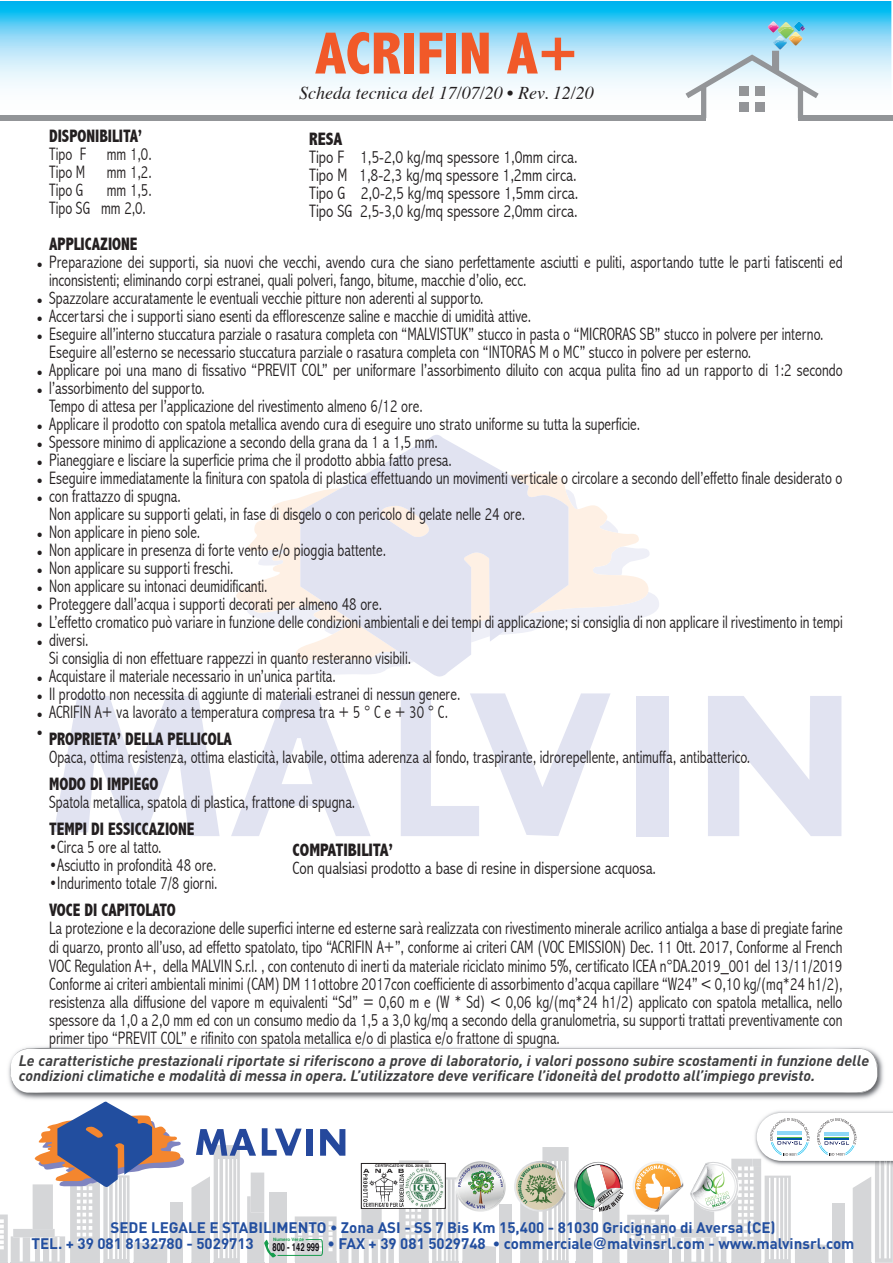
<style>
.page{position:relative;width:893px;height:1263px;background:#fff}
.page>*{position:absolute;margin:0;border:0;box-sizing:border-box;transform-origin:0 0}
.t1{font:800 condensed 60px "Abadi";color:#f15929}
.t2{font:300 condensed 18px/18px "Abadi";color:#231f20;text-align:justify;scale:.9 1}
.t3{font:300 condensed 18px/18px "Abadi";color:#231f20;text-align:justify;scale:.95 1}
.t4{font:800 condensed 18px "Abadi";color:#231f20;scale:.9 1}
.t5{font:italic 18px "Times";color:#231f20}
.t6{font:800 condensed 18px "Abadi";color:#231f20;scale:.95 1}
.t7{font:700 15.15px/16.5px "DIN";color:#224e9f}
.t8{font:italic 700 15px/15px "DIN";color:#3e3e3f}
.t9{font:700 11.1px "Helvetica";color:#0f0c12;scale:.68 1}
.t10{font:700 4.5px "Helvetica";color:#179c4d}
.t11{font:700 3.6px "Helvetica";color:#231f20}
.s1{font-family:"Helvetica"}
</style>
<div class="page">
<svg style="left:0;top:1px;width:891px;height:87px;background:#8ddbf7"></svg>
<svg style="left:236px;top:490px;width:412px;height:169px"></svg>
<svg style="left:300px;top:435px;width:268px;height:241px;fill:#e1e3f1"></svg>
<div style="left:636px;top:696px;width:33px;height:140px;background:#e1e3f1"></div>
<svg style="left:708px;top:696px;width:133px;height:140px"></svg>
<svg style="left:54px;top:696px;width:166px;height:140px"></svg>
<svg style="left:231px;top:695px;width:140px;height:141px"></svg>
<svg style="left:401px;top:691px;width:209px;height:145px"></svg>
<img style="left:18px;top:1046px;width:866px;height:54px">
<svg style="left:8px;top:1047px;width:870px;height:48px"></svg>
<svg style="left:0;top:1101px;width:184px;height:162px"></svg>
<div style="left:0;top:115px;width:706px;height:6px;background:#939598"></div>
<svg style="left:685px;top:22px;width:134px;height:96px"></svg>
<div style="left:798px;top:115px;width:95px;height:6px;background:#939598"></div>
<svg style="left:191px;top:1113px;width:702px;height:150px"></svg>
<div style="left:361px;top:1163px;width:84px;height:45px;background:#fff"></div>
<div style="left:361px;top:1163px;width:84px;height:45px;border:1px solid #231f20"></div>
<img style="left:362px;top:1167px;width:82px;height:40px">
<h1 class="t1" style="left:315px;top:19px;width:264px">ACRIFIN A+</h1>
<p class="t5" style="left:299px;top:77px;width:296px">Scheda tecnica del 17/07/20 • Rev. 12/20</p>
<p class="t4" style="left:49px;top:126px;width:105px">DISPONIBILITA’</p>
<p class="t2" style="left:49px;top:145px;width:115px">Tipo F mm 1,0.<br>Tipo M mm 1,2.<br>Tipo G</p>
<p class="t6" style="left:309px;top:129px;width:37px">RESA</p>
<p class="t3" style="left:309px;top:148px;width:285px">Tipo F 1,5-2,0 kg/mq spessore 1,0mm circa.<br>Tipo M 1,8-2,3 kg/mq spessore 1,2mm circa.<br>Tipo G 2,0-2,5 kg/mq spessore 1,5mm circa.<br>Tipo SG 2,5-3,0 kg/mq spessore 2,0mm circa.</p>
<p class="t2" style="left:49px;top:181px;width:115px;text-indent:58px">mm 1,5.<br>Tipo SG mm 2,0.</p>
<p class="t4" style="left:49px;top:234px;width:100px">APPLICAZIONE</p>
<p class="t2" style="left:49px;top:253px;width:883px;text-align:left">Preparazione dei supporti, sia nuovi che vecchi, avendo cura che siano perfettamente asciutti e puliti, asportando tutte le parti fatiscenti ed inconsistenti; eliminando corpi estranei, quali polveri, fango, bitume, macchie d’olio, ecc.<br>Spazzolare accuratamente le eventuali vecchie pitture non aderenti al supporto.<br>Accertarsi che i supporti siano esenti da efflorescenze saline e macchie di umidità attive.<br>Eseguire all’interno stuccatura parziale o rasatura completa con “MALVISTUK” stucco in pasta o “MICRORAS SB” stucco in polvere per interno.<br>Eseguire all’esterno se necessario stuccatura parziale o rasatura completa con “INTORAS M o MC” stucco in polvere per esterno.<br>Applicare poi una mano di fissativo “PREVIT COL” per uniformare l’assorbimento diluito con acqua pulita fino ad un rapporto di 1:2 secondo l’assorbimento del supporto.<br>Tempo di attesa per l’applicazione del rivestimento almeno 6/12 ore.<br>Applicare il prodotto con spatola metallica avendo cura di eseguire uno strato uniforme su tutta la superficie.<br>Spessore minimo di applicazione a secondo della grana da 1 a 1,5 mm.<br>Pianeggiare e lisciare la superficie prima che il prodotto abbia fatto presa.<br>Eseguire immediatamente la finitura con spatola di plastica effettuando un movimenti verticale o circolare a secondo dell’effetto finale desiderato o con frattazzo di spugna.<br>Non applicare su supporti gelati, in fase di disgelo o con pericolo di gelate nelle 24 ore.<br>Non applicare in pieno sole.<br>Non applicare in presenza di forte vento e/o pioggia battente.<br>Non applicare su supporti freschi.<br>Non applicare su intonaci deumidificanti.<br>Proteggere dall’acqua i supporti decorati per almeno 48 ore.<br>L’effetto cromatico può variare in funzione delle condizioni ambientali e dei tempi di applicazione; si consiglia di non applicare il rivestimento in tempi diversi.<br>Si consiglia di non effettuare rappezzi in quanto resteranno visibili.<br>Acquistare il materiale necessario in un’unica partita.<br>Il prodotto non necessita di aggiunte di materiali estranei di nessun genere.<br>ACRIFIN A+ va lavorato a temperatura compresa tra + 5 ° C e + 30 ° C.</p>
<p class="t4" style="left:49px;top:729px;width:205px">PROPRIETA’ DELLA PELLICOLA</p>
<p class="t2" style="left:49px;top:748px;width:780px">Opaca, ottima resistenza, ottima elasticità, lavabile, ottima aderenza al fondo, traspirante, idrorepellente, antimuffa, antibatterico.</p>
<p class="t4" style="left:49px;top:774px;width:123px">MODO DI IMPIEGO</p>
<p class="t2" style="left:49px;top:793px;width:342px">Spatola metallica, spatola di plastica, frattone di spugna.</p>
<p class="t4" style="left:49px;top:819px;width:163px">TEMPI DI ESSICCAZIONE</p>
<p class="t2" style="left:49px;top:838px;width:126px">•Circa 5 ore al tatto.</p>
<p class="t2" style="left:49px;top:856px;width:188px">•Asciutto in profondità 48 ore.</p>
<p class="t2" style="left:49px;top:874px;width:189px">•Indurimento totale 7/8 giorni.</p>
<p class="t4" style="left:49px;top:900px;width:142px">VOCE DI CAPITOLATO</p>
<p class="t2" style="left:49px;top:919px;width:883px">La protezione e la decorazione delle superfici interne ed esterne sarà realizzata con rivestimento minerale acrilico antialga a base di pregiate farine di quarzo, pronto all’uso, ad effetto spatolato, tipo “ACRIFIN A+”, conforme ai criteri CAM (VOC EMISSION) Dec. 11 Ott. 2017, Conforme al French VOC Regulation A+, della MALVIN S.r.l. , con contenuto di inerti da materiale riciclato minimo 5%, certificato ICEA n°DA.2019_001 del 13/11/2019<br>Conforme ai criteri ambientali minimi (CAM) DM 11ottobre 2017con coefficiente di assorbimento d’acqua capillare “W24” &lt; 0,10 kg/(mq*24 h1/2), resistenza alla diffusione del vapore m equivalenti “Sd” = 0,60 m e (W * Sd) &lt; 0,06 kg/(mq*24 h1/2) applicato con spatola metallica, nello spessore da 1,0 a 2,0 mm ed con un consumo medio da 1,5 a 3,0 kg/mq a secondo della granulometria, su supporti trattati preventivamente con primer tipo “PREVIT COL” e rifinito con spatola metallica e/o di plastica e/o frattone di spugna.</p>
<p class="t3" style="left:35px;top:247px;width:10px;line-height:36px">• •</p>
<p class="t3" style="left:35px;top:310px;width:10px">• •</p>
<p class="t3" style="left:35px;top:364px;width:10px">• •</p>
<p class="t3" style="left:35px;top:418px;width:10px">• • • • •</p>
<p class="t3" style="left:35px;top:526px;width:10px">• • • • • • •</p>
<p class="t3" style="left:35px;top:670px;width:10px">• • • •</p>
<p class="t6" style="left:293px;top:839px;width:107px">COMPATIBILITA’</p>
<p class="t3" style="left:293px;top:858px;width:384px">Con qualsiasi prodotto a base di resine in dispersione acquosa.</p>
<p class="t8" style="left:19px;top:1052px;width:852px">Le caratteristiche prestazionali riportate si riferiscono a prove di laboratorio, i valori possono subire scostamenti in funzione delle condizioni climatiche e modalità di messa in opera. L’utilizzatore deve verificare l’idoneità del prodotto all’impiego previsto.</p>
<p class="t11" style="left:375px;top:1163px;width:58px">CERTIFICATO N° EDIL 2016_003</p>
<p class="t7" style="left:32px;top:1218px;width:745px;text-indent:79px">SEDE LEGALE E STABILIMENTO • Zona ASI - SS 7 Bis Km 15,400 - 81030 Gricignano di Aversa (CE)<br>TEL. + 39 081 8132780 - 5029713</p>
<p class="t10" style="left:273px;top:1235px;width:32px">Numero Verde</p>
<p class="t9" style="left:272px;top:1238px;width:70px">800 - 142 999</p>
<p class="t7" style="left:327px;top:1235px;width:529px">• FAX + 39 081 5029748 • commerciale<span class="s1">@</span>malvinsrl.com - www.malvinsrl.com</p>
</div>
